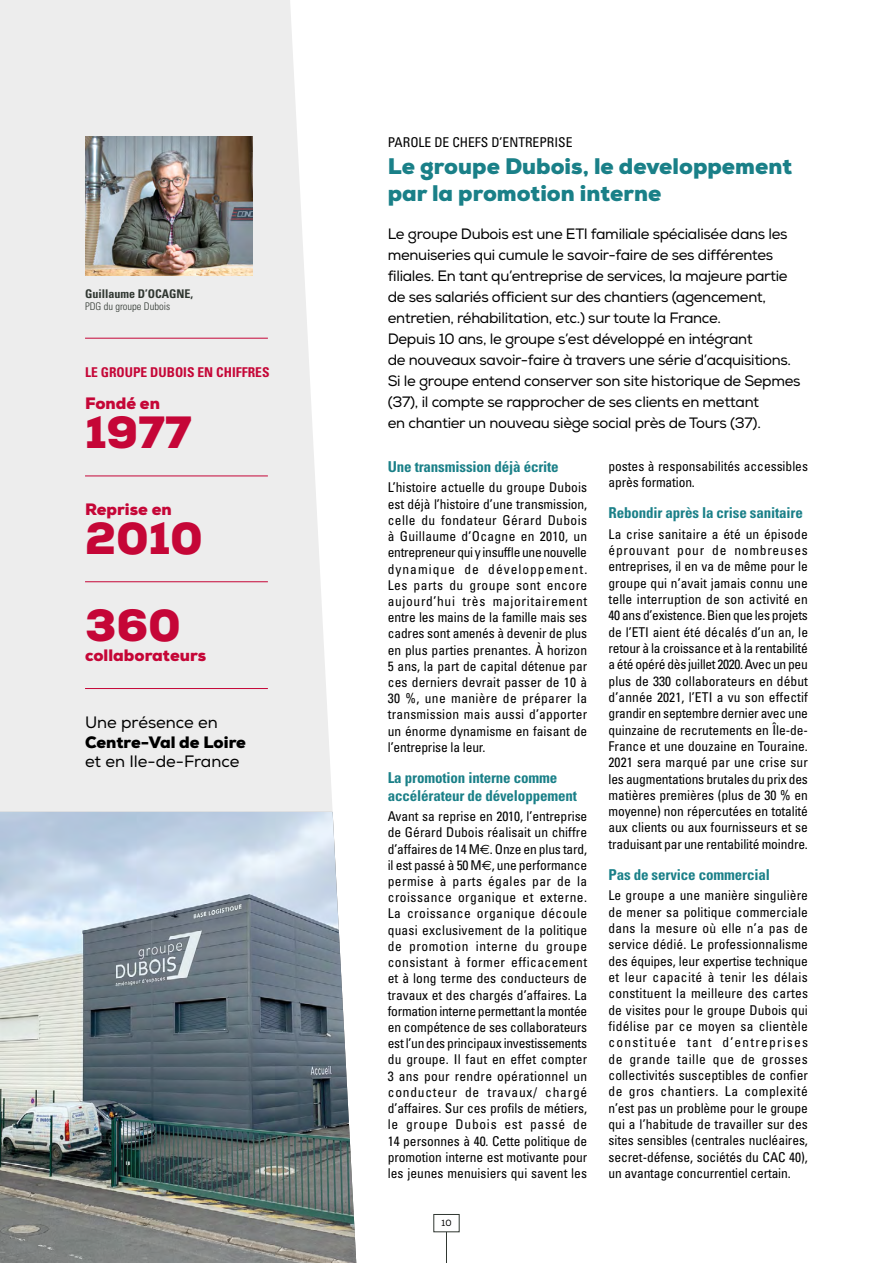
<style>
.page{position:relative;width:893px;height:1263px;background:#fff}
.page>*{position:absolute;margin:0;border:0;box-sizing:border-box;transform-origin:0 0}
.t1{font:900 45px/86.7px "Nexa";color:#c50637}
.t2{font:900 22.5px/27px "Nexa";color:#1a8088}
.t3{font:900 16.5px "Nexa";color:#c50637}
.t4{font:16.5px "Nexa";color:#000}
.t5{font:900 16.5px "Nexa";color:#000}
.t6{font:15px/21px "Nexa";letter-spacing:-.02em;color:#000}
.t7{font:700 condensed 15px/18px "Univers";letter-spacing:-.01em;color:#1a8088}
.t8{font:condensed 13.5px/16.2px "Univers";letter-spacing:-.005em;color:#000;text-align:justify}
.t9{font:700 condensed 13.5px "Univers";color:#c50637}
.t10{font:700 condensed 12px "Univers";color:#303731}
.t11{font:300 condensed 10.5px "Univers";color:#303731}
.t12{font:9px "Nexa";color:#000}
.s1{font-family:"Euro Sans";font-stretch:normal}
</style>
<div class="page">
<svg style="left:0;top:0;width:333px;height:812px;background:#eeedee"></svg>
<img style="left:0;top:812px;width:356px;height:451px">
<img style="left:85px;top:136px;width:167px;height:139px">
<hr style="left:85px;top:338px;width:183px;height:1px;background:#c50637">
<hr style="left:85px;top:688px;width:183px;height:1px;background:#c50637">
<hr style="left:85px;top:476px;width:183px;height:1px;background:#c50637">
<hr style="left:85px;top:581px;width:183px;height:1px;background:#c50637">
<hr style="left:446px;top:1232px;width:1px;height:31px;background:#303731">
<div style="left:433px;top:1214px;width:27px;height:18px;border:1px solid #303731"></div>
<p class="t10" style="left:85px;top:286px;width:109px">Guillaume D’OCAGNE,</p>
<p class="t11" style="left:85px;top:300px;width:87px">PDG du groupe Dubois</p>
<p class="t9" style="left:85px;top:364px;width:186px">LE GROUPE DUBOIS EN CHIFFRES</p>
<p class="t3" style="left:85px;top:393px;width:76px">Fondé en</p>
<h1 class="t1" style="left:85px;top:389px;width:108px">1977</h1>
<p class="t3" style="left:85px;top:499px;width:88px">Reprise en</p>
<h1 class="t1" style="left:85px;top:495px;width:119px">2010<br>360</h1>
<p class="t3" style="left:85px;top:644px;width:123px">collaborateurs</p>
<p class="t4" style="left:85px;top:712px;width:134px">Une présence en</p>
<p class="t5" style="left:85px;top:731px;width:162px">Centre-Val de Loire</p>
<p class="t4" style="left:85px;top:752px;width:156px">et en Ile-de-France</p>
<p class="t8" style="left:388px;top:134px;width:186px">PAROLE DE CHEFS D’ENTREPRISE</p>
<h2 class="t2" style="left:388px;top:153px;width:406px">Le groupe Dubois, le developpement par la promotion interne</h2>
<p class="t6" style="left:388px;top:224px;width:414px">Le groupe Dubois est une ETI familiale spécialisée dans les menuiseries qui cumule le savoir-faire de ses différentes filiales. En tant qu’entreprise de services, la majeure partie de ses salariés officient sur des chantiers (agencement, entretien, réhabilitation, etc.) sur toute la France.<br>Depuis 10 ans, le groupe s’est développé en intégrant<br>de nouveaux savoir-faire à travers une série d’acquisitions.<br>Si le groupe entend conserver son site historique de Sepmes (37), il compte se rapprocher de ses clients en mettant<br>en chantier un nouveau siège social près de Tours (37).</p>
<p class="t7" style="left:388px;top:458px;width:172px">Une transmission déjà écrite</p>
<p class="t8" style="left:388px;top:479px;width:201px">L’histoire actuelle du groupe Dubois est déjà l’histoire d’une transmission, celle du fondateur Gérard Dubois à Guillaume d’Ocagne en 2010, un entrepreneur qui y insuffle une nouvelle dynamique de développement.<br>Les parts du groupe sont encore aujourd’hui très majoritairement entre les mains de la famille mais ses cadres sont amenés à devenir de plus en plus parties prenantes. À horizon 5 ans, la part de capital détenue par ces derniers devrait passer de 10 à 30 %, une manière de préparer la transmission mais aussi d’apporter un énorme dynamisme en faisant de l’entreprise la leur.</p>
<p class="t7" style="left:388px;top:768px;width:191px">La promotion interne comme accélérateur de développement</p>
<p class="t8" style="left:388px;top:808px;width:201px">Avant sa reprise en 2010, l’entreprise de Gérard Dubois réalisait un chiffre d’affaires de 14 M<span class="s1">€</span>. Onze en plus tard, il est passé à 50 M<span class="s1">€</span>, une performance permise à parts égales par de la croissance organique et externe.<br>La croissance organique découle quasi exclusivement de la politique de promotion interne du groupe consistant à former efficacement et à long terme des conducteurs de travaux et des chargés d’affaires. La formation interne permettant la montée en compétence de ses collaborateurs est l’un des principaux investissements du groupe. Il faut en effet compter 3 ans pour rendre opérationnel un conducteur de travaux/ chargé d’affaires. Sur ces profils de métiers, le groupe Dubois est passé de 14 personnes à 40. Cette politique de promotion interne est motivante pour les jeunes menuisiers qui savent les</p>
<p class="t12" style="left:442px;top:1217px;width:12px">10</p>
<p class="t8" style="left:608px;top:458px;width:201px">postes à responsabilités accessibles après formation.</p>
<p class="t7" style="left:608px;top:504px;width:196px">Rebondir après la crise sanitaire</p>
<p class="t8" style="left:608px;top:525px;width:201px">La crise sanitaire a été un épisode éprouvant pour de nombreuses entreprises, il en va de même pour le groupe qui n’avait jamais connu une telle interruption de son activité en 40 ans d’existence. Bien que les projets de l’ETI aient été décalés d’un an, le retour à la croissance et à la rentabilité a été opéré dès juillet 2020. Avec un peu plus de 330 collaborateurs en début d’année 2021, l’ETI a vu son effectif grandir en septembre dernier avec une quinzaine de recrutements en Île-de-France et une douzaine en Touraine.<br>2021 sera marqué par une crise sur les augmentations brutales du prix des matières premières (plus de 30 % en moyenne) non répercutées en totalité aux clients ou aux fournisseurs et se traduisant par une rentabilité moindre.</p>
<p class="t7" style="left:608px;top:865px;width:163px">Pas de service commercial</p>
<p class="t8" style="left:608px;top:887px;width:201px">Le groupe a une manière singulière de mener sa politique commerciale dans la mesure où elle n’a pas de service dédié. Le professionnalisme des équipes, leur expertise technique et leur capacité à tenir les délais constituent la meilleure des cartes de visites pour le groupe Dubois qui fidélise par ce moyen sa clientèle constituée tant d’entreprises de grande taille que de grosses collectivités susceptibles de confier de gros chantiers. La complexité n’est pas un problème pour le groupe qui a l’habitude de travailler sur des sites sensibles (centrales nucléaires, secret-défense, sociétés du CAC 40), un avantage concurrentiel certain.</p>
</div>
